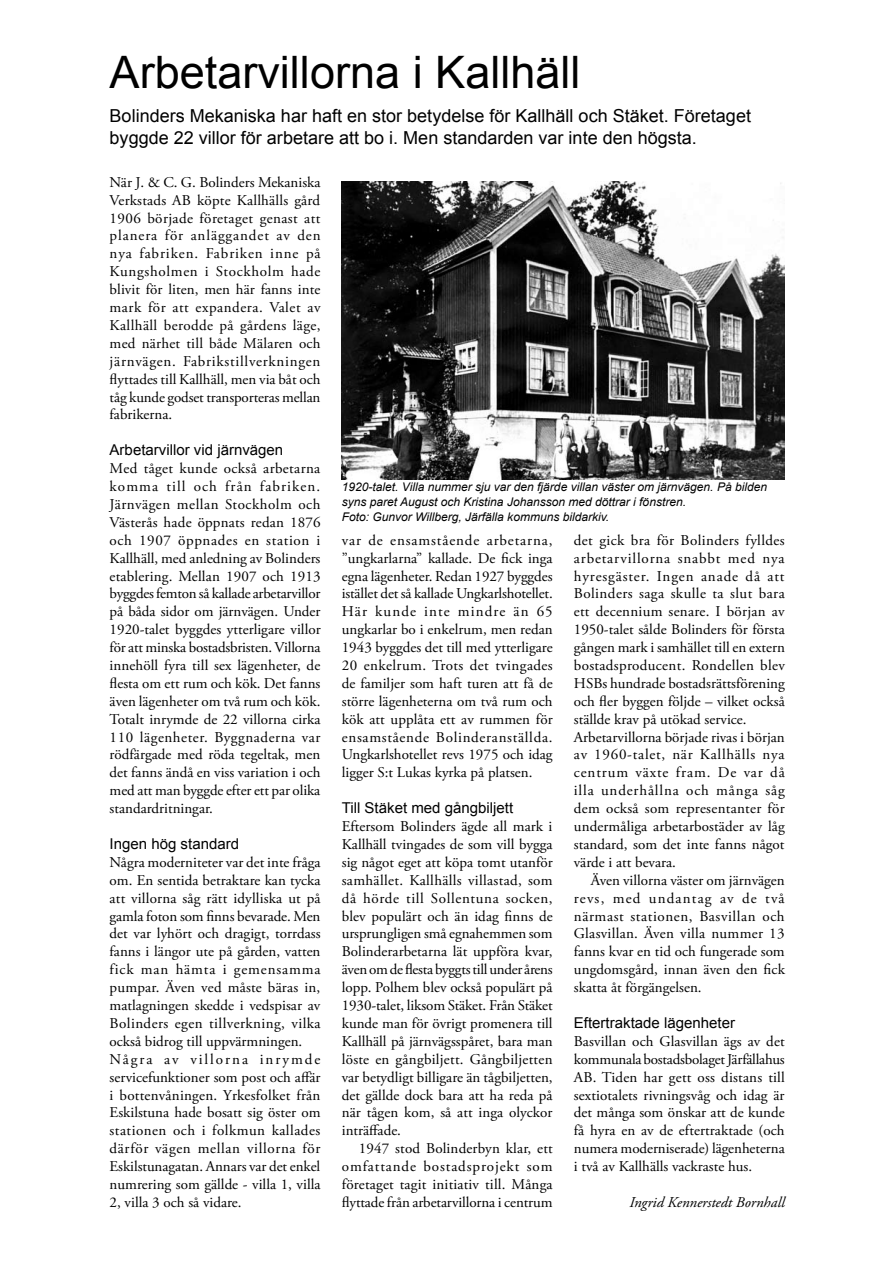
<style>
.page{position:relative;width:893px;height:1263px;background:#fff}
.page>*{position:absolute;margin:0;border:0;box-sizing:border-box;transform-origin:0 0}
.t1{font:44.7px "Arial";color:#000}
.t2{font:17.85px/21.5px "Arial";color:#000}
.t3{font:14.85px/17.9px "Adobe Garamond Pro";color:#000}
.t4{font:14.85px "Adobe Garamond Pro";letter-spacing:.02em;color:#000}
.t5{font:14.85px "Adobe Garamond Pro";letter-spacing:.06em;color:#000}
.t6{font:14.85px "Adobe Garamond Pro";letter-spacing:.055em;color:#000}
.t7{font:14.85px "Adobe Garamond Pro";letter-spacing:-.02em;color:#000}
.t8{font:14.85px "Adobe Garamond Pro";letter-spacing:.025em;color:#000}
.t9{font:14.85px "Adobe Garamond Pro";letter-spacing:.03em;color:#000}
.t10{font:14.85px "Adobe Garamond Pro";letter-spacing:.04em;color:#000}
.t11{font:14.85px "Adobe Garamond Pro";letter-spacing:.045em;color:#000}
.t12{font:14.85px "Adobe Garamond Pro";letter-spacing:.05em;color:#000}
.t13{font:italic 14.85px "Adobe Garamond Pro";color:#000}
.t14{font:14.85px "Arial";color:#000}
.t15{font:14.85px "Adobe Garamond Pro";letter-spacing:.075em;color:#000}
.t16{font:italic 12px/14.9px "Arial";color:#000}
.s1{font-family:"Arial"}
</style>
<div class="page">
<img style="left:342px;top:181px;width:442px;height:298px">
<p class="t1" style="left:110px;top:43px;width:472px">Arbetarvillorna i Kallhäll</p>
<p class="t2" style="left:110px;top:106px;width:643px">Bolinders Mekaniska har haft en stor betydelse för Kallhäll och Stäket. Företaget byggde 22 villor för arbetare att bo i. Men standarden var inte den högsta.</p>
<p class="t3" style="left:110px;top:174px;width:212px;text-align:justify">När J. &amp; C. G. Bolinders Mekaniska Verkstads AB köpte Kallhälls gård 1906 började företaget genast att planera för anläggandet av den nya fabriken. Fabriken inne på Kungsholmen i Stockholm hade blivit för liten, men här fanns inte mark för att expandera. Valet av Kallhäll berodde på gårdens läge, med närhet till både Mälaren och järnvägen. Fabrikstillverkningen flyttades till Kallhäll, men via båt och tåg kunde godset transporteras mellan fabrikerna.</p>
<p class="t3" style="left:110px;top:442px;width:213px"><span class="s1">Arbetarvillor vid järnvägen<br></span>Med tåget kunde också arbetarna komma till och från fabriken.<br>Järnvägen mellan Stockholm och Västerås hade öppnats redan 1876 och 1907 öppnades en station i Kallhäll, med anledning av Bolinders etablering. Mellan 1907 och 1913 byggdes femton så kallade arbetarvillor på båda sidor om järnvägen. Under 1920-talet byggdes ytterligare villor för att minska bostadsbristen. Villorna innehöll fyra till sex lägenheter, de flesta om ett rum och kök. Det fanns även lägenheter om två rum och kök.<br>Totalt inrymde de 22 villorna cirka 110 lägenheter. Byggnaderna var rödfärgade med röda tegeltak, men det fanns ändå en viss variation i och med att man byggde efter ett par olika standardritningar.</p>
<p class="t3" style="left:110px;top:836px;width:213px"><span class="s1">Ingen hög standard<br></span>Några moderniteter var det inte fråga om. En sentida betraktare kan tycka att villorna såg rätt idylliska ut på gamla foton som finns bevarade. Men det var lyhört och dragigt, torrdass fanns i längor ute på gården, vatten fick man hämta i gemensamma pumpar. Även ved måste bäras in, matlagningen skedde i vedspisar av Bolinders egen tillverkning, vilka också bidrog till uppvärmningen.<br>Några av villorna inrymde servicefunktioner som post och affär i bottenvåningen. Yrkesfolket från Eskilstuna hade bosatt sig öster om stationen och i folkmun kallades därför vägen mellan villorna för Eskilstunagatan. Annars var det enkel numrering som gällde - villa 1, villa 2, villa 3 och så vidare.</p>
<p class="t16" style="left:342px;top:480px;width:427px">1920-talet. Villa nummer sju var den fjärde villan väster om järnvägen. På bilden syns paret August och Kristina Johansson med döttrar i fönstren.<br>Foto: Gunvor Willberg, Järfälla kommuns bildarkiv.</p>
<p class="t3" style="left:342px;top:532px;width:213px;text-align:justify">var de ensamstående arbetarna, ”ungkarlarna” kallade. De fick inga egna lägenheter. Redan 1927 byggdes istället det så kallade Ungkarlshotellet.<br>Här kunde inte mindre än 65 ungkarlar bo i enkelrum, men redan 1943 byggdes det till med ytterligare 20 enkelrum. Trots det tvingades de familjer som haft turen att få de större lägenheterna om två rum och kök att upplåta ett av rummen för ensamstående Bolinderanställda.<br>Ungkarlshotellet revs 1975 och idag ligger S:t Lukas kyrka på platsen.</p>
<p class="t14" style="left:342px;top:798px;width:173px">Till Stäket med gångbiljett</p>
<p class="t3" style="left:342px;top:818px;width:212px">Eftersom Bolinders ägde all mark i</p>
<p class="t3" style="left:342px;top:836px;width:212px">Kallhäll tvingades de som vill bygga</p>
<p class="t3" style="left:342px;top:854px;width:212px">sig något eget att köpa tomt utanför</p>
<p class="t4" style="left:342px;top:871px;width:212px">samhället. Kallhälls villastad, som</p>
<p class="t11" style="left:342px;top:889px;width:212px">då hörde till Sollentuna socken,</p>
<p class="t3" style="left:342px;top:907px;width:212px">blev populärt och än idag finns de</p>
<p class="t3" style="left:342px;top:925px;width:212px">ursprungligen små egnahemmen som</p>
<p class="t3" style="left:342px;top:943px;width:212px">Bolinderarbetarna lät uppföra kvar,</p>
<p class="t7" style="left:342px;top:961px;width:212px">även om de flesta byggts till under årens</p>
<p class="t3" style="left:342px;top:979px;width:212px">lopp. Polhem blev också populärt på</p>
<p class="t3" style="left:342px;top:997px;width:212px">1930-talet, liksom Stäket. Från Stäket</p>
<p class="t3" style="left:342px;top:1015px;width:212px">kunde man för övrigt promenera till</p>
<p class="t3" style="left:342px;top:1033px;width:212px">Kallhäll på järnvägsspåret, bara man</p>
<p class="t3" style="left:342px;top:1051px;width:212px">löste en gångbiljett. Gångbiljetten</p>
<p class="t3" style="left:342px;top:1068px;width:212px">var betydligt billigare än tågbiljetten,</p>
<p class="t3" style="left:342px;top:1086px;width:212px">det gällde dock bara att ha reda på</p>
<p class="t3" style="left:342px;top:1104px;width:212px">när tågen kom, så att inga olyckor</p>
<p class="t3" style="left:342px;top:1122px;width:61px">inträffade.</p>
<p class="t3" style="left:359px;top:1140px;width:195px">1947 stod Bolinderbyn klar, ett</p>
<p class="t5" style="left:342px;top:1157px;width:212px">omfattande bostadsprojekt som</p>
<p class="t3" style="left:342px;top:1176px;width:212px">företaget tagit initiativ till. Många</p>
<p class="t3" style="left:342px;top:1194px;width:212px">flyttade från arbetarvillorna i centrum</p>
<p class="t8" style="left:574px;top:531px;width:212px">det gick bra för Bolinders fylldes</p>
<p class="t6" style="left:574px;top:549px;width:212px">arbetarvillorna snabbt med nya</p>
<p class="t5" style="left:574px;top:567px;width:212px">hyresgäster. Ingen anade då att</p>
<p class="t9" style="left:574px;top:585px;width:212px">Bolinders saga skulle ta slut bara</p>
<p class="t3" style="left:574px;top:603px;width:212px">ett decennium senare. I början av</p>
<p class="t3" style="left:574px;top:621px;width:212px">1950-talet sålde Bolinders för första</p>
<p class="t3" style="left:574px;top:639px;width:212px">gången mark i samhället till en extern</p>
<p class="t4" style="left:574px;top:656px;width:212px">bostadsproducent. Rondellen blev</p>
<p class="t3" style="left:574px;top:675px;width:212px">HSBs hundrade bostadsrättsförening</p>
<p class="t3" style="left:574px;top:693px;width:212px">och fler byggen följde – vilket också</p>
<p class="t3" style="left:574px;top:710px;width:174px">ställde krav på utökad service.</p>
<p class="t3" style="left:574px;top:728px;width:212px">Arbetarvillorna började rivas i början</p>
<p class="t12" style="left:574px;top:746px;width:212px">av 1960-talet, när Kallhälls nya</p>
<p class="t5" style="left:574px;top:764px;width:212px">centrum växte fram. De var då</p>
<p class="t6" style="left:574px;top:782px;width:212px">illa underhållna och många såg</p>
<p class="t4" style="left:574px;top:799px;width:212px">dem också som representanter för</p>
<p class="t3" style="left:574px;top:818px;width:212px">undermåliga arbetarbostäder av låg</p>
<p class="t3" style="left:574px;top:836px;width:212px">standard, som det inte fanns något</p>
<p class="t3" style="left:574px;top:854px;width:104px">värde i att bevara.</p>
<p class="t3" style="left:591px;top:872px;width:195px">Även villorna väster om järnvägen</p>
<p class="t15" style="left:574px;top:889px;width:212px">revs, med undantag av de två</p>
<p class="t10" style="left:574px;top:907px;width:212px">närmast stationen, Basvillan och</p>
<p class="t4" style="left:574px;top:925px;width:212px">Glasvillan. Även villa nummer 13</p>
<p class="t3" style="left:574px;top:943px;width:212px">fanns kvar en tid och fungerade som</p>
<p class="t3" style="left:574px;top:961px;width:213px">ungdomsgård, innan även den fick</p>
<p class="t3" style="left:574px;top:979px;width:129px">skatta åt förgängelsen.</p>
<p class="t3" style="left:574px;top:1015px;width:213px"><span class="s1">Eftertraktade lägenheter </span>Basvillan och Glasvillan ägs av det kommunala bostadsbolaget Järfällahus AB. Tiden har gett oss distans till sextiotalets rivningsvåg och idag är det många som önskar att de kunde få hyra en av de eftertraktade (och numera moderniserade) lägenheterna i två av Kallhälls vackraste hus.</p>
<p class="t13" style="left:629px;top:1193px;width:157px">Ingrid Kennerstedt Bornhall</p>
</div>
